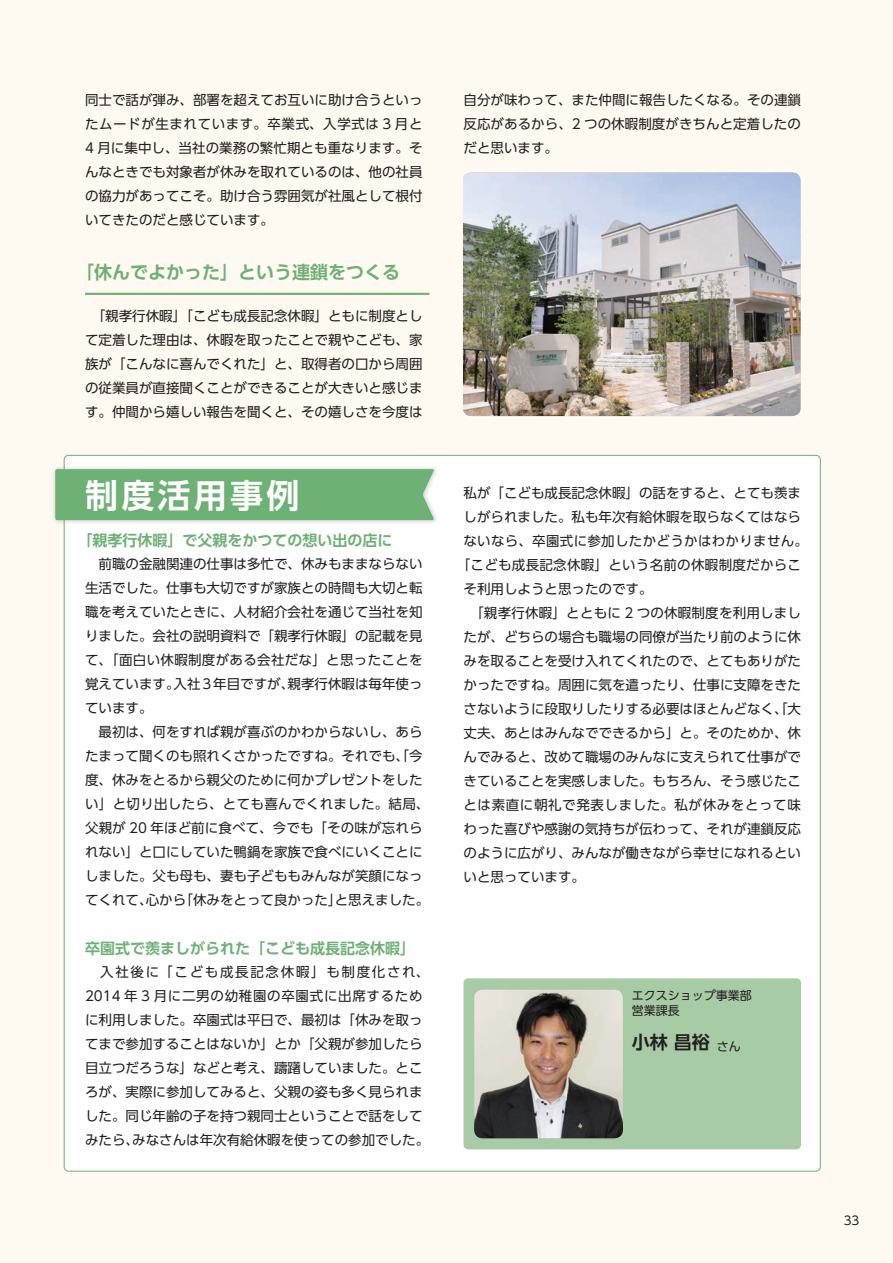
<style>
.page{position:relative;width:893px;height:1263px;background:#fef9f1}
.page>*{position:absolute;margin:0;border:0;box-sizing:border-box;transform-origin:0 0}
.t1{font:700 33px "UD Shin Go Pro De";letter-spacing:.1em;color:#fff}
.t2{font:700 18px "UD Shin Go Pro De";color:#6eb175}
.t3{font:700 18px "UD Shin Go Pro De";color:#231f20}
.t4{font:700 15px "UD Shin Go Pro De";color:#6eb175}
.t5{font:13.5px/24px "UD Shin Go Pro";color:#231f20;text-align:justify}
.t6{font:13.5px "UD Shin Go Pro";letter-spacing:.025em;color:#231f20}
.t7{font:13.5px "UD Shin Go Pro";letter-spacing:.02em;color:#231f20}
.t8{font:13.5px "UD Shin Go Pro";letter-spacing:.045em;color:#231f20}
.t9{font:12px/15px "UD Shin Go Pro";color:#231f20}
.s1{font-family:"UD Shin Go Pro";font-weight:400;font-size:12px}
</style>
<div class="page">
<div style="left:64px;top:455px;width:756px;height:716px;background:#fff;border-radius:4px"></div>
<div style="left:51px;top:465px;width:387px;height:60px;background:#231f20;opacity:.2"></div>
<div style="left:55px;top:469px;width:379px;height:51px;background:#6eb175"></div>
<div style="left:463px;top:978px;width:338px;height:171px;background:#a7cba5;border-radius:5px"></div>
<img style="left:474px;top:989px;width:149px;height:149px">
<hr style="left:85px;top:293px;width:344px;height:2px;background:#6eb175">
<img style="left:463px;top:172px;width:337px;height:244px">
<p class="t5" style="left:85px;top:88px;width:339px">同士で話が弾み、部署を超えてお互いに助け合うといったムードが生まれています。卒業式、入学式は 3 月と4 月に集中し、当社の業務の繁忙期とも重なります。そんなときでも対象者が休みを取れているのは、他の社員の協力があってこそ。助け合う雰囲気が社風として根付いてきたのだと感じています。</p>
<p class="t5" style="left:463px;top:88px;width:339px">自分が味わって、また仲間に報告したくなる。その連鎖反応があるから、2 つの休暇制度がきちんと定着したのだと思います。</p>
<h2 class="t2" style="left:76px;top:257px;width:325px">「休んでよかった」という連鎖をつくる</h2>
<p class="t5" style="left:85px;top:304px;width:339px">　「親孝行休暇」「こども成長記念休暇」ともに制度として定着した理由は、休暇を取ったことで親やこども、家族が「こんなに喜んでくれた」と、取得者の口から周囲の従業員が直接聞くことができることが大きいと感じます。仲間から嬉しい報告を聞くと、その嬉しさを今度は</p>
<h1 class="t1" style="left:85px;top:468px;width:216px">制度活用事例</h1>
<p class="t4" style="left:78px;top:528px;width:316px">「親孝行休暇」で父親をかつての想い出の店に</p>
<p class="t5" style="left:85px;top:552px;width:346px;text-align:left">　前職の金融関連の仕事は多忙で、休みもままならない生活でした。仕事も大切ですが家族との時間も大切と転職を考えていたときに、人材紹介会社を通じて当社を知りました。会社の説明資料で「親孝行休暇」の記載を見て、「面白い休暇制度がある会社だな」と思ったことを覚えています。入社3年目ですが、親孝行休暇は毎年使っています。<br>　最初は、何をすれば親が喜ぶのかわからないし、あらたまって聞くのも照れくさかったですね。それでも、「今度、休みをとるから親父のために何かプレゼントをしたい」と切り出したら、とても喜んでくれました。結局、父親が 20 年ほど前に食べて、今でも「その味が忘れられない」と口にしていた鴨鍋を家族で食べにいくことにしました。父も母も、妻も子どももみんなが笑顔になってくれて、心から「休みをとって良かった」と思えました。</p>
<p class="t4" style="left:85px;top:936px;width:331px">卒園式で羨ましがられた「こども成長記念休暇」</p>
<p class="t5" style="left:85px;top:960px;width:346px;text-align:left">　入社後に「こども成長記念休暇」も制度化され、<br>2014 年 3 月に二男の幼稚園の卒園式に出席するために利用しました。卒園式は平日で、最初は「休みを取ってまで参加することはないか」とか「父親が参加したら目立つだろうな」などと考え、躊躇していました。ところが、実際に参加してみると、父親の姿も多く見られました。同じ年齢の子を持つ親同士ということで話をしてみたら、みなさんは年次有給休暇を使っての参加でした。</p>
<p class="t5" style="left:463px;top:480px;width:339px">私が「こども成長記念休暇」の話をすると、とても羨ま</p>
<p class="t5" style="left:463px;top:504px;width:339px">しがられました。私も年次有給休暇を取らなくてはなら</p>
<p class="t6" style="left:463px;top:530px;width:346px">ないなら、卒園式に参加したかどうかはわかりません。</p>
<p class="t7" style="left:457px;top:554px;width:346px">「こども成長記念休暇」という名前の休暇制度だからこ</p>
<p class="t5" style="left:463px;top:576px;width:190px">そ利用しようと思ったのです。</p>
<p class="t5" style="left:463px;top:600px;width:339px">　「親孝行休暇」とともに 2 つの休暇制度を利用しまし</p>
<p class="t5" style="left:463px;top:624px;width:339px">たが、どちらの場合も職場の同僚が当たり前のように休</p>
<p class="t5" style="left:463px;top:648px;width:339px">みを取ることを受け入れてくれたので、とてもありがた</p>
<p class="t5" style="left:463px;top:672px;width:339px">かったですね。周囲に気を遣ったり、仕事に支障をきた</p>
<p class="t5" style="left:463px;top:696px;width:339px">さないように段取りしたりする必要はほとんどなく、「大</p>
<p class="t5" style="left:463px;top:720px;width:339px">丈夫、あとはみんなでできるから」と。そのためか、休</p>
<p class="t5" style="left:463px;top:744px;width:339px">んでみると、改めて職場のみんなに支えられて仕事がで</p>
<p class="t5" style="left:463px;top:768px;width:339px">きていることを実感しました。もちろん、そう感じたこ</p>
<p class="t8" style="left:463px;top:794px;width:339px">とは素直に朝礼で発表しました。私が休みをとって味</p>
<p class="t5" style="left:463px;top:816px;width:339px">わった喜びや感謝の気持ちが伝わって、それが連鎖反応</p>
<p class="t5" style="left:463px;top:840px;width:339px">のように広がり、みんなが働きながら幸せになれるとい</p>
<p class="t5" style="left:463px;top:864px;width:123px">いと思っています。</p>
<p class="t9" style="left:632px;top:987px;width:133px">エクスショップ事業部　営業課長</p>
<h2 class="t3" style="left:632px;top:1028px;width:111px">小林 昌裕<span class="s1">さん</span></h2>
<p class="t9" style="left:844px;top:1213px;width:17px">33</p>
</div>
